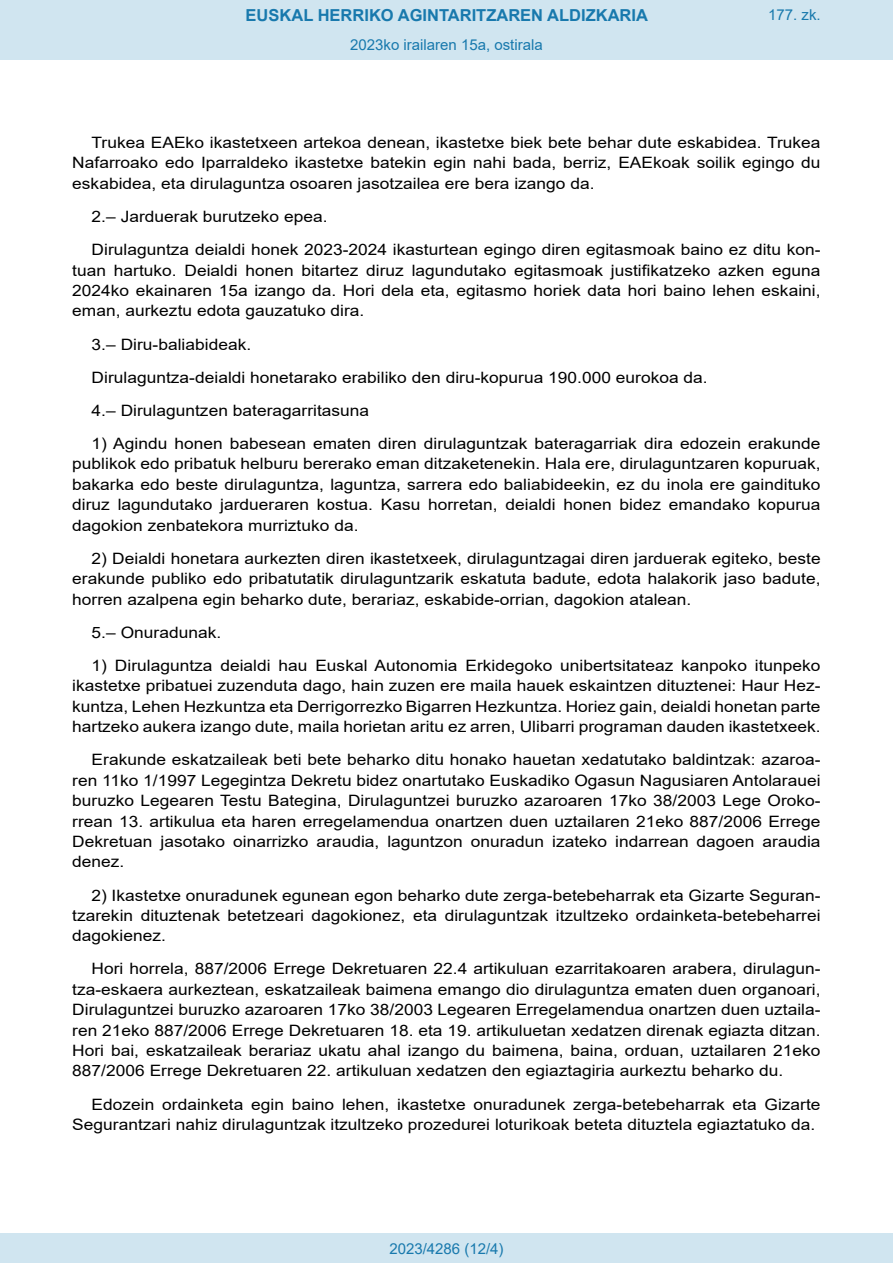
<style>
.page{position:relative;width:893px;height:1263px;background:#fff}
.page>*{position:absolute;margin:0;border:0;box-sizing:border-box;transform-origin:0 0}
.t1{font:700 16.5px "Arial";color:#1879ad}
.BOPVDetalle{font:15.6px/20.4px "Arial";color:#000;text-align:justify;scale:1.11 1}
.Paginacion_Centro{font:15px "Arial";color:#1879ad}
</style>
<div class="page">
<div style="left:0;top:0;width:893px;height:60px;background:#d0e5f0"></div>
<div style="left:0;top:1233px;width:893px;height:30px;background:#d0e5f0"></div>
<p class="t1" style="left:246px;top:3px;width:404px">EUSKAL HERRIKO AGINTARITZAREN ALDIZKARIA</p>
<p class="Paginacion_Centro" style="left:350px;top:35px;width:194px">2023ko irailaren 15a, ostirala</p>
<p class="Paginacion_Centro" style="left:768px;top:5px;width:54px">177. zk.</p>
<p class="BOPVDetalle" style="left:72px;top:132px;width:676px;text-indent:19px">Trukea EAEko ikastetxeen artekoa denean, ikastetxe biek bete behar dute eskabidea. Trukea Nafarroako edo Iparraldeko ikastetxe batekin egin nahi bada, berriz, EAEkoak soilik egingo du eskabidea, eta dirulaguntza osoaren jasotzailea ere bera izango da.</p>
<p class="BOPVDetalle" style="left:92px;top:206px;width:214px">2.– Jarduerak burutzeko epea.</p>
<p class="BOPVDetalle" style="left:72px;top:239px;width:676px;text-indent:19px">Dirulaguntza deialdi honek 2023-2024 ikasturtean egingo diren egitasmoak baino ez ditu kon&shy;tuan hartuko. Deialdi honen bitartez diruz lagundutako egitasmoak justifikatzeko azken eguna 2024ko ekainaren 15a izango da. Hori dela eta, egitasmo horiek data hori baino lehen eskaini, eman, aurkeztu edota gauzatuko dira.</p>
<p class="BOPVDetalle" style="left:92px;top:334px;width:145px">3.– Diru-baliabideak.</p>
<p class="BOPVDetalle" style="left:92px;top:367px;width:557px">Dirulaguntza-deialdi honetarako erabiliko den diru-kopurua 190.000 eurokoa da.</p>
<p class="BOPVDetalle" style="left:92px;top:400px;width:252px">4.– Dirulaguntzen bateragarritasuna</p>
<p class="BOPVDetalle" style="left:72px;top:433px;width:676px;text-indent:19px">1) Agindu honen babesean ematen diren dirulaguntzak bateragarriak dira edozein erakunde publikok edo pribatuk helburu bererako eman ditzaketenekin. Hala ere, dirulaguntzaren kopuruak, bakarka edo beste dirulaguntza, laguntza, sarrera edo baliabideekin, ez du inola ere gaindituko diruz lagundutako jardueraren kostua. Kasu horretan, deialdi honen bidez emandako kopurua dagokion zenbatekora murriztuko da.</p>
<p class="BOPVDetalle" style="left:72px;top:548px;width:676px;text-indent:19px">2) Deialdi honetara aurkezten diren ikastetxeek, dirulaguntzagai diren jarduerak egiteko, beste erakunde publiko edo pribatutatik dirulaguntzarik eskatuta badute, edota halakorik jaso badute, horren azalpena egin beharko dute, berariaz, eskabide-orrian, dagokion atalean.</p>
<p class="BOPVDetalle" style="left:92px;top:622px;width:118px">5.– Onuradunak.</p>
<p class="BOPVDetalle" style="left:72px;top:655px;width:676px;text-indent:19px">1) Dirulaguntza deialdi hau Euskal Autonomia Erkidegoko unibertsitateaz kanpoko itunpeko ikastetxe pribatuei zuzenduta dago, hain zuzen ere maila hauek eskaintzen dituztenei: Haur Hez&shy;kuntza, Lehen Hezkuntza eta Derrigorrezko Bigarren Hezkuntza. Horiez gain, deialdi honetan parte hartzeko aukera izango dute, maila horietan aritu ez arren, Ulibarri programan dauden ikastetxeek.</p>
<p class="BOPVDetalle" style="left:72px;top:749px;width:676px;text-indent:19px">Erakunde eskatzaileak beti bete beharko ditu honako hauetan xedatutako baldintzak: azaroa&shy;ren 11ko 1/1997 Legegintza Dekretu bidez onartutako Euskadiko Ogasun Nagusiaren Antolarauei buruzko Legearen Testu Bategina, Dirulaguntzei buruzko azaroaren 17ko 38/2003 Lege Oroko&shy;rrean 13. artikulua eta haren erregelamendua onartzen duen uztailaren 21eko 887/2006 Errege Dekretuan jasotako oinarrizko araudia, laguntzon onuradun izateko indarrean dagoen araudia denez.</p>
<p class="BOPVDetalle" style="left:72px;top:885px;width:676px;text-indent:19px">2) Ikastetxe onuradunek egunean egon beharko dute zerga-betebeharrak eta Gizarte Seguran&shy;tzarekin dituztenak betetzeari dagokionez, eta dirulaguntzak itzultzeko ordainketa-betebeharrei dagokienez.</p>
<p class="BOPVDetalle" style="left:72px;top:959px;width:676px;text-indent:19px">Hori horrela, 887/2006 Errege Dekretuaren 22.4 artikuluan ezarritakoaren arabera, dirulagun&shy;tza-eskaera aurkeztean, eskatzaileak baimena emango dio dirulaguntza ematen duen organoari, Dirulaguntzei buruzko azaroaren 17ko 38/2003 Legearen Erregelamendua onartzen duen uztaila&shy;ren 21eko 887/2006 Errege Dekretuaren 18. eta 19. artikuluetan xedatzen direnak egiazta ditzan.<br>Hori bai, eskatzaileak berariaz ukatu ahal izango du baimena, baina, orduan, uztailaren 21eko 887/2006 Errege Dekretuaren 22. artikuluan xedatzen den egiaztagiria aurkeztu beharko du.</p>
<p class="BOPVDetalle" style="left:72px;top:1094px;width:676px;text-indent:19px">Edozein ordainketa egin baino lehen, ikastetxe onuradunek zerga-betebeharrak eta Gizarte<br>Segurantzari nahiz dirulaguntzak itzultzeko prozedurei loturikoak beteta dituztela egiaztatuko da.</p>
<p class="Paginacion_Centro" style="left:389px;top:1238px;width:116px">2023/4286 (12/4)</p>
</div>
